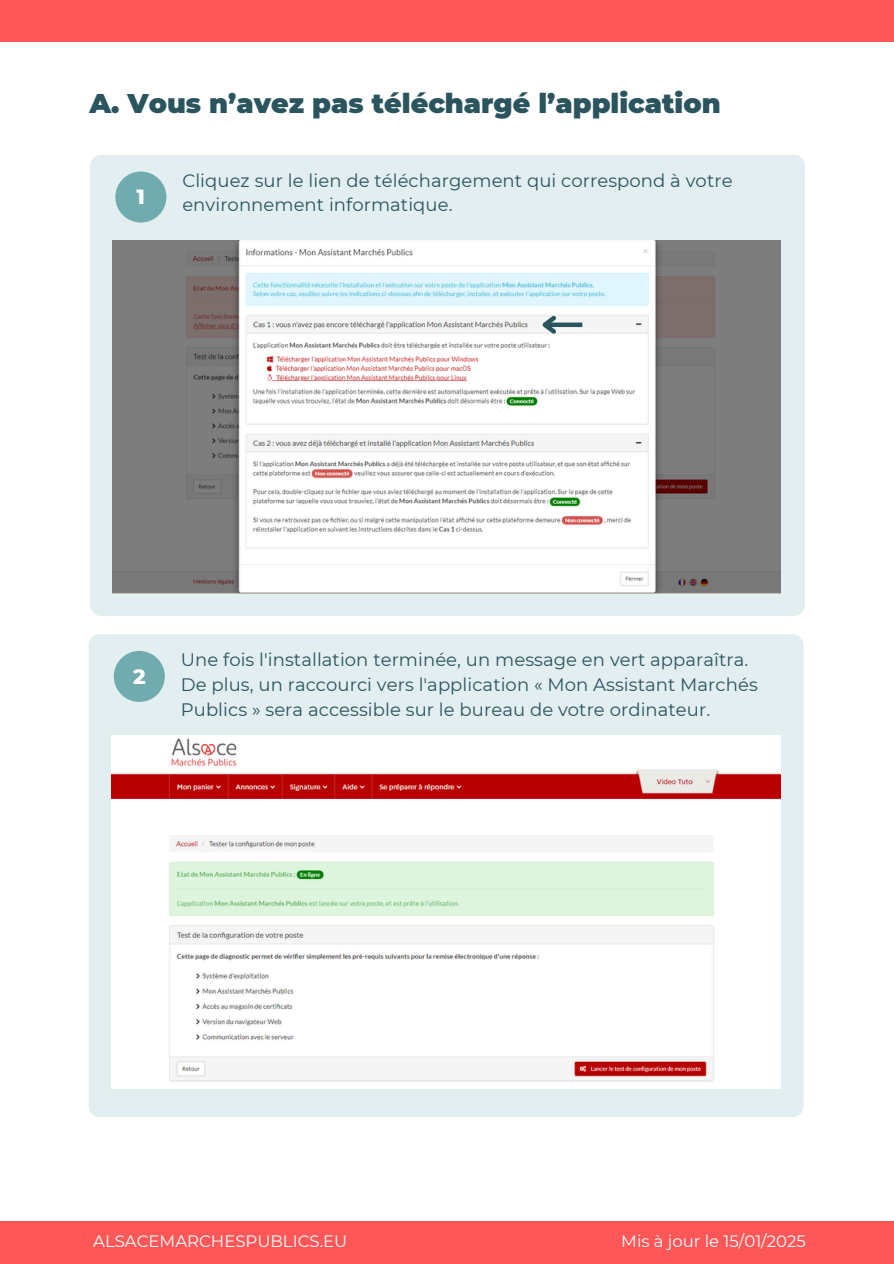
<style>
.page{position:relative;width:894px;height:1264px;background:#fff}
.page>*{position:absolute;margin:0;border:0;box-sizing:border-box;transform-origin:0 0}
.t1{font:900 27px "Montserrat";color:#2a555e}
.t2{font:800 21px "Montserrat";color:#fff}
.t3{font:18px/24.8px "Montserrat";letter-spacing:.005em;color:#2a555e}
.t4{font:16.5px "Montserrat";color:#fff}
</style>
<div class="page">
<div style="left:90px;top:155px;width:714px;height:461px;background:#e2eeef;border-radius:11px"></div>
<img style="left:112px;top:241px;width:668px;height:352px">
<div style="left:115px;top:171px;width:51px;height:51px;background:#70abaf;border-radius:50%"></div>
<div style="left:544px;top:322px;width:38px;height:5px;background:#2a555e"></div>
<svg style="left:537px;top:312px;width:23px;height:26px"></svg>
<div style="left:0;top:0;width:893px;height:42px;background:#ff5757"></div>
<div style="left:0;top:1221px;width:893px;height:42px;background:#ff5757"></div>
<div style="left:89px;top:634px;width:714px;height:483px;background:#e2eeef;border-radius:11px"></div>
<img style="left:112px;top:735px;width:668px;height:353px">
<div style="left:114px;top:651px;width:51px;height:51px;background:#70abaf;border-radius:50%"></div>
<h1 class="t1" style="left:89px;top:87px;width:632px">A. Vous n’avez pas téléchargé l’application</h1>
<p class="t2" style="left:136px;top:184px;width:10px">1</p>
<p class="t3" style="left:182px;top:168px;width:551px">Cliquez sur le lien de téléchargement qui correspond à votre environnement informatique.</p>
<p class="t2" style="left:133px;top:663px;width:14px">2</p>
<p class="t3" style="left:181px;top:647px;width:578px">Une fois l'installation terminée, un message en vert apparaîtra.<br>De plus, un raccourci vers l'application « Mon Assistant Marchés<br>Publics » sera accessible sur le bureau de votre ordinateur.</p>
<p class="t4" style="left:93px;top:1231px;width:255px">ALSACEMARCHESPUBLICS.EU</p>
<p class="t4" style="left:621px;top:1231px;width:186px">Mis à jour le 15/01/2025</p>
</div>
